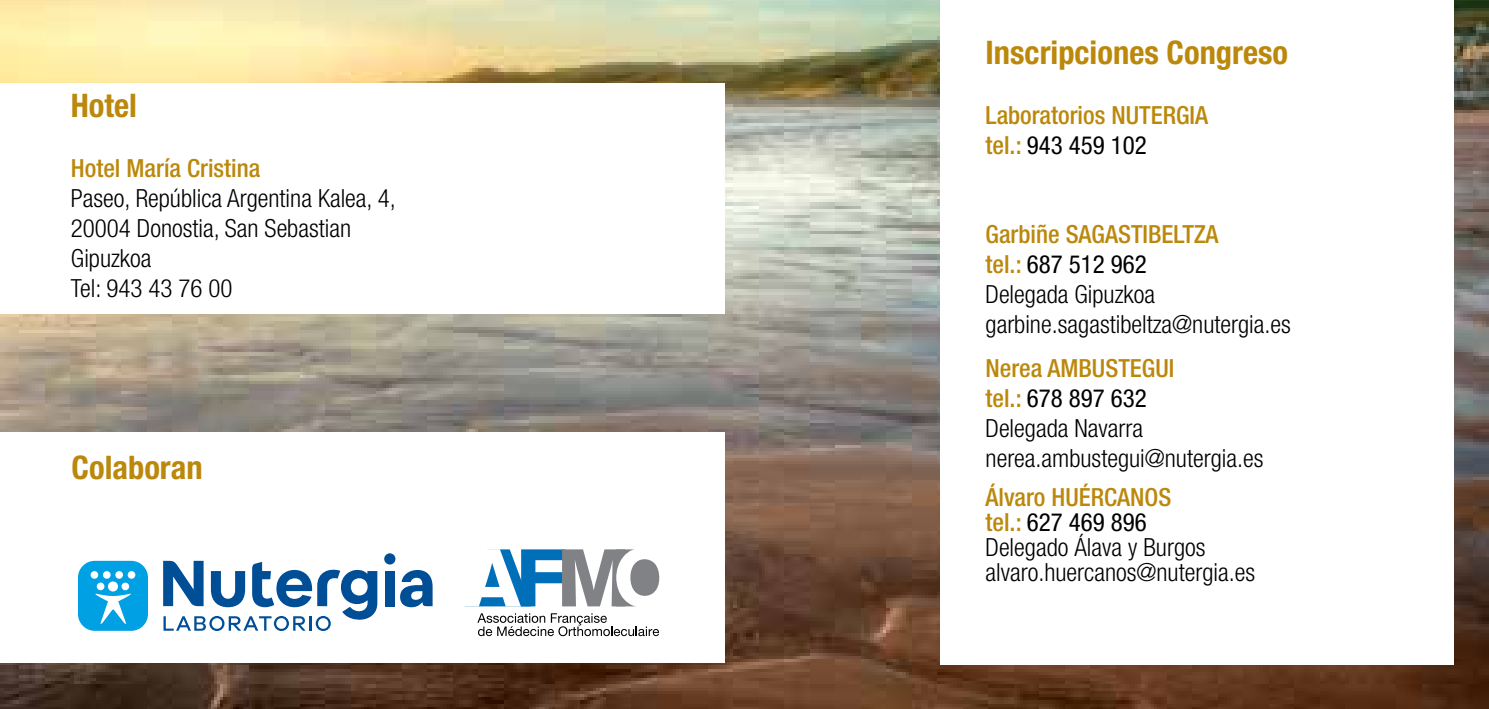
<style>
.page{position:relative;width:1489px;height:709px;background:#fff}
.page>*{position:absolute;margin:0;border:0;box-sizing:border-box;transform-origin:0 0}
.t1{font:700 condensed 32.5px "Helvetica Neue";color:#bb880c}
.t2{font:300 condensed 25px/30px "Helvetica Neue";color:#000}
.t3{font:500 condensed 25px/30px "Helvetica Neue";color:#bb880c}
.s1{font-weight:400;color:#000}
.s2{font-weight:500;color:#bb880c}
.s3{font-weight:400}
</style>
<div class="page">
<img style="left:0;top:0;width:1488px;height:709px">
<div style="left:0;top:84px;width:724px;height:230px;background:#fff"></div>
<div style="left:940px;top:0;width:513px;height:664px;background:#fff"></div>
<div style="left:0;top:432px;width:724px;height:230px;background:#fff"></div>
<svg style="left:465px;top:549px;width:195px;height:87px"></svg>
<div style="left:385px;top:571px;width:10px;height:35px;background:#004e96"></div>
<div style="left:384px;top:553px;width:11px;height:11px;background:#004e96;border-radius:50%"></div>
<svg style="left:400px;top:570px;width:32px;height:37px"></svg>
<div style="left:78px;top:561px;width:70px;height:70px;background:#00a1e4;border-radius:17px"></div>
<div style="left:97px;top:582px;width:7px;height:8px;background:#fff;border-radius:50%"></div>
<div style="left:108px;top:581px;width:10px;height:10px;background:#fff;border-radius:50%"></div>
<div style="left:121px;top:582px;width:8px;height:8px;background:#fff;border-radius:50%"></div>
<div style="left:91px;top:571px;width:7px;height:7px;background:#fff;border-radius:50%"></div>
<div style="left:103px;top:571px;width:8px;height:7px;background:#fff;border-radius:50%"></div>
<div style="left:115px;top:571px;width:8px;height:7px;background:#fff;border-radius:50%"></div>
<div style="left:128px;top:571px;width:7px;height:7px;background:#fff;border-radius:50%"></div>
<svg style="left:95px;top:593px;width:36px;height:31px"></svg>
<svg style="left:163px;top:561px;width:214px;height:70px"></svg>
<h1 class="t1" style="left:71px;top:86px;width:68px">Hotel</h1>
<p class="t3" style="left:71px;top:153px;width:191px">Hotel María Cristina</p>
<p class="t2" style="left:71px;top:183px;width:326px">Paseo, República Argentina Kalea, 4,<br>20004 Donostia, San Sebastian<br>Gipuzkoa<br>Tel: 943 43 76 00</p>
<h1 class="t1" style="left:72px;top:447px;width:133px">Colaboran</h1>
<h1 class="t1" style="left:985px;top:33px;width:304px">Inscripciones Congreso</h1>
<p class="t3" style="left:985px;top:100px;width:224px">Laboratorios NUTERGIA tel.: <span class="s1">943 459 102</span></p>
<p class="t2" style="left:985px;top:219px;width:307px"><span class="s2">Garbiñe SAGASTIBELTZA<br>tel.:</span> <span class="s3">687 512 962<br></span>Delegada Gipuzkoa garbine.sagastibeltza@nutergia.es</p>
<p class="t2" style="left:985px;top:353px;width:279px"><span class="s2">Nerea AMBUSTEGUI<br>tel.:</span> <span class="s3">678 897 632<br></span>Delegada Navarra nerea.ambustegui@nutergia.es</p>
<p class="t2" style="left:985px;top:484px;width:271px;line-height:25px"><span class="s2">Álvaro HUÉRCANOS<br>tel.:</span> <span class="s3">627 469 896<br></span>Delegado Álava y Burgos alvaro.huercanos@nutergia.es</p>
</div>
